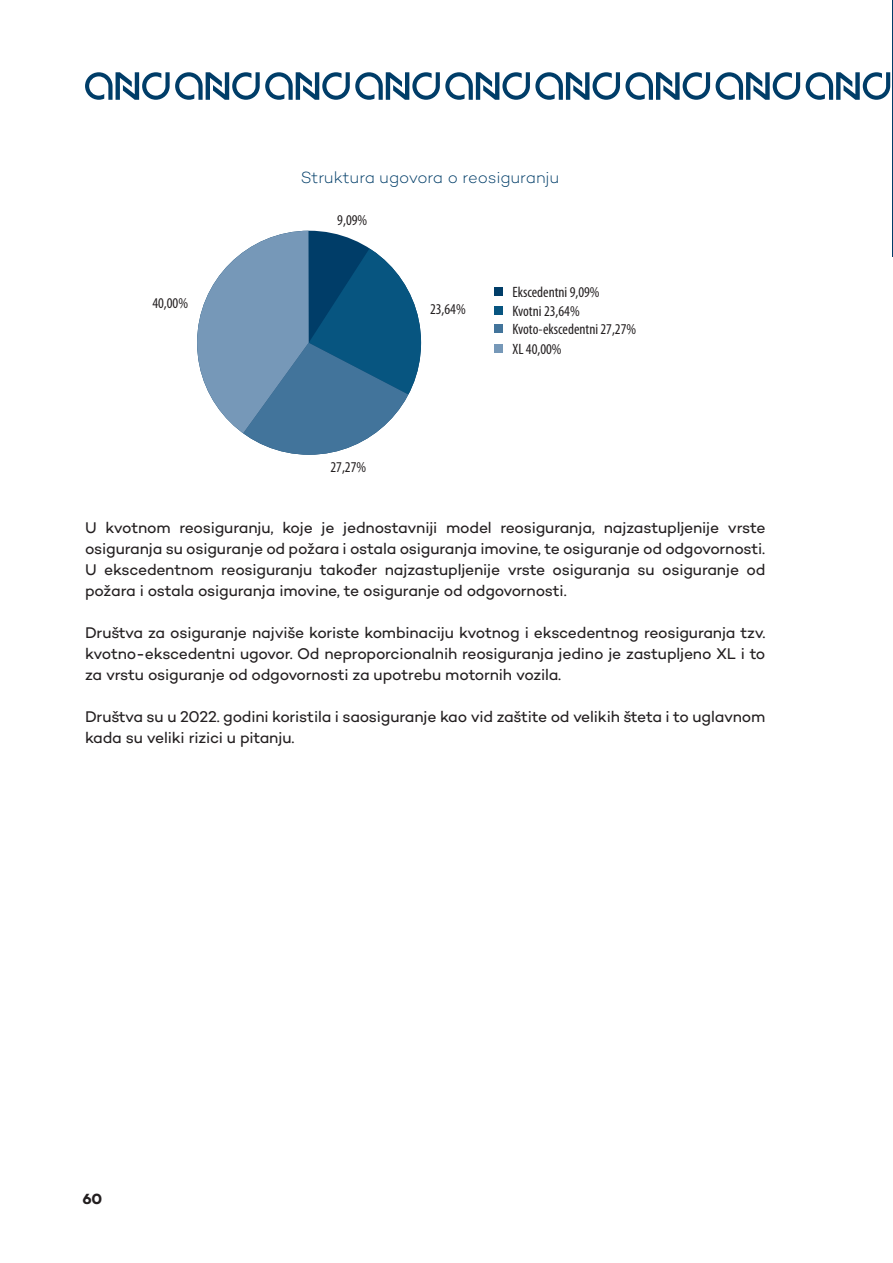
<style>
.page{position:relative;width:893px;height:1263px;background:#fff}
.page>*{position:absolute;margin:0;border:0;box-sizing:border-box;transform-origin:0 0}
.t1{font:300 16.5px "Campton";letter-spacing:-.01em;color:#003d68}
.t2{font:15.75px/21px "Campton";letter-spacing:-.01em;color:#231f20;text-align:justify}
.t3{font:condensed 15px/18.9px "Myriad Pro";color:#231f20}
.t4{font:700 15px "Campton";color:#231f20}
</style>
<div class="page">
<svg style="left:716px;top:72px;width:84px;height:28px"></svg>
<svg style="left:806px;top:72px;width:84px;height:28px"></svg>
<svg style="left:85px;top:72px;width:625px;height:28px"></svg>
<div style="left:495px;top:287px;width:8px;height:9px;background:#003d68"></div>
<div style="left:495px;top:306px;width:8px;height:8px;background:#075580"></div>
<div style="left:495px;top:325px;width:8px;height:8px;background:#42749b"></div>
<div style="left:495px;top:344px;width:8px;height:8px;background:#7698b8"></div>
<svg style="left:197px;top:231px;width:224px;height:224px"></svg>
<hr style="left:892px;top:0;width:1px;height:256px;background:#003d68">
<p class="t3" style="left:152px;top:294px;width:37px">40,00%</p>
<p class="t1" style="left:301px;top:167px;width:260px">Struktura ugovora o reosiguranju</p>
<p class="t3" style="left:337px;top:210px;width:31px">9,09%</p>
<p class="t3" style="left:330px;top:457px;width:37px">27,27%</p>
<p class="t3" style="left:430px;top:300px;width:37px">23,64%</p>
<p class="t3" style="left:512px;top:283px;width:125px">Ekscedentni 9,09%<br>Kvotni 23,64%<br>Kvoto-ekscedentni 27,27%<br>XL 40,00%</p>
<p class="t2" style="left:85px;top:517px;width:682px">U kvotnom reosiguranju, koje je jednostavniji model reosiguranja, najzastupljenije vrste osiguranja su osiguranje od požara i ostala osiguranja imovine, te osiguranje od odgovornosti.<br>U ekscedentnom reosiguranju također najzastupljenije vrste osiguranja su osiguranje od požara i ostala osiguranja imovine, te osiguranje od odgovornosti.</p>
<p class="t2" style="left:85px;top:622px;width:682px">Društva za osiguranje najviše koriste kombinaciju kvotnog i ekscedentnog reosiguranja tzv. kvotno-ekscedentni ugovor. Od neproporcionalnih reosiguranja jedino je zastupljeno XL i to za vrstu osiguranje od odgovornosti za upotrebu motornih vozila.</p>
<p class="t2" style="left:85px;top:706px;width:682px">Društva su u 2022. godini koristila i saosiguranje kao vid zaštite od velikih šteta i to uglavnom kada su veliki rizici u pitanju.</p>
<p class="t4" style="left:83px;top:1190px;width:21px">60</p>
</div>
